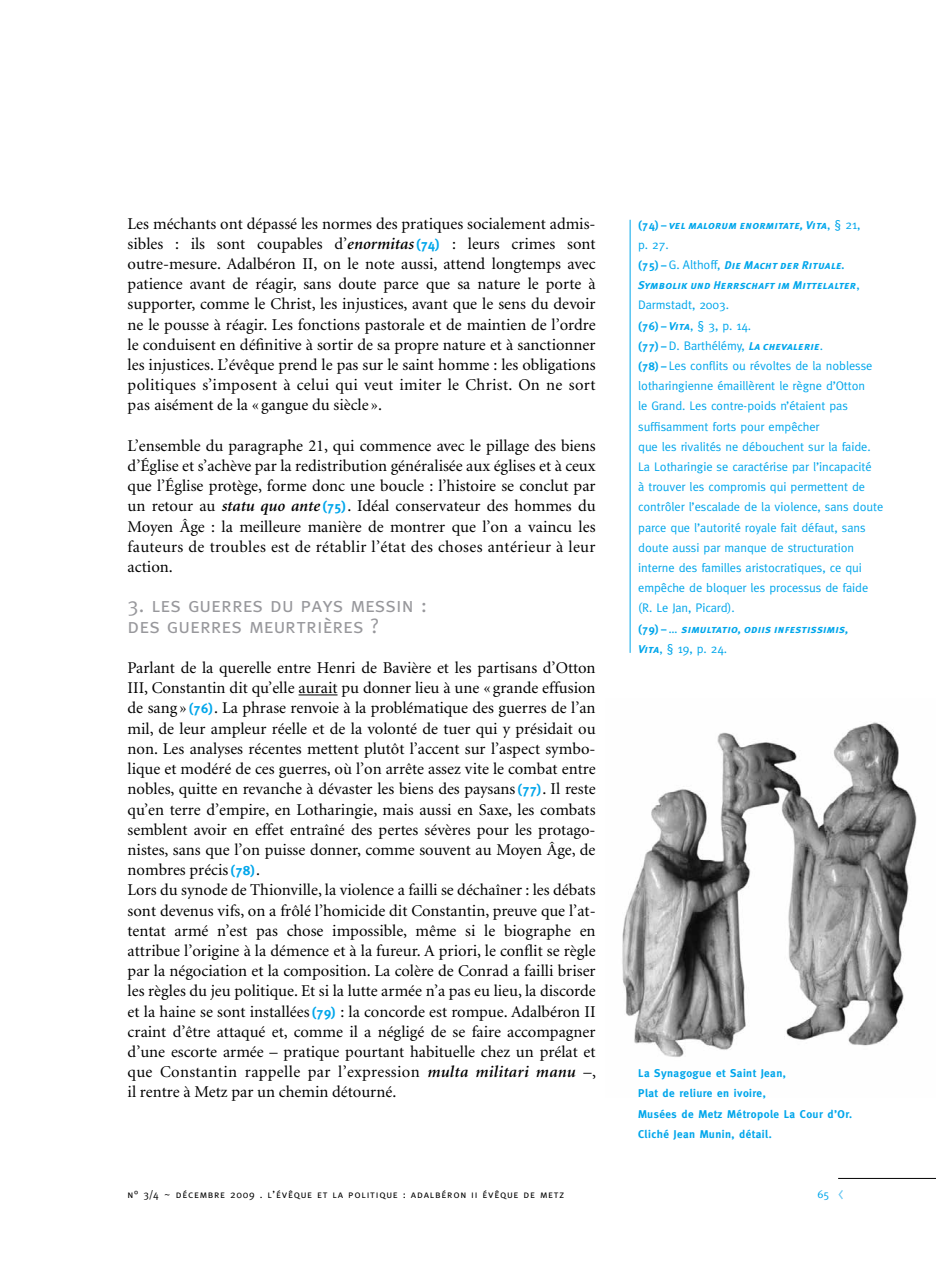
<style>
.page{position:relative;width:936px;height:1276px;background:#fff}
.page>*{position:absolute;margin:0;border:0;box-sizing:border-box;transform-origin:0 0}
.t1{font:21px/20.2px "Meta Caps";color:#98989c}
.t2{font:16.5px/20.2px "Minion";color:#000;text-align:justify}
.t3{font:12.45px/20.2px "Meta";letter-spacing:-.005em;color:#00a6eb}
.t4{font:italic 11.25px/20.2px "Meta Plus Bold Caps";letter-spacing:.02em;color:#00a6eb}
.t5{font:700 11.25px/20.2px "Meta";letter-spacing:.04em;color:#00a6eb}
.t6{font:11.25px "Meta";color:#00a6eb}
.t7{font:10.5px "Meta Caps";letter-spacing:.07em;color:#000}
.s1{font-weight:600;font-style:italic}
.s2{font-family:"Meta";font-weight:700;font-size:13.5px;color:#00a6eb}
.s3{font-family:"Meta"}
.s4{font-family:"Meta";font-weight:700;font-style:normal}
.s5{font-family:"Meta";font-style:normal;font-size:12.45px}
.s6{font-weight:700;font-size:11.25px}
.s7{font-family:"Meta Plus Bold Caps";font-style:italic;font-size:11.25px}
</style>
<div class="page">
<img style="left:622px;top:722px;width:295px;height:335px">
<hr style="left:838px;top:1178px;width:97px;height:1px;background:#000">
<svg style="left:838px;top:1190px;width:5px;height:9px"></svg>
<hr style="left:298px;top:694px;width:39px;height:1px;background:#000">
<hr style="left:629px;top:220px;width:1px;height:433px;background:#00a6eb">
<p class="t2" style="left:128px;top:214px;width:469px">Les méchants ont dépassé les normes des pratiques socialement admis&shy;sibles : ils sont coupables d’<span class="s1">enormitas</span> <span class="s2">(74)</span> : leurs crimes sont outre-mesure. Adalbéron II, on le note aussi, attend longtemps avec patience avant de réagir, sans doute parce que sa nature le porte à supporter, comme le Christ, les injustices, avant que le sens du devoir ne le pousse à réagir. Les fonctions pastorale et de maintien de l’ordre le conduisent en définitive à sortir de sa propre nature et à sanctionner les injustices. L’évêque prend le pas sur le saint homme : les obligations politiques s’imposent à celui qui veut imiter le Christ. On ne sort pas aisément de la « gangue du siècle ».</p>
<p class="t2" style="left:128px;top:436px;width:469px">L’ensemble du paragraphe 21, qui commence avec le pillage des biens d’Église et s’achève par la redistribution généralisée aux églises et à ceux que l’Église protège, forme donc une boucle : l’histoire se conclut par un retour au <span class="s1">statu quo ante</span> <span class="s2">(75)</span>. Idéal conservateur des hommes du Moyen Âge : la meilleure manière de montrer que l’on a vaincu les fauteurs de troubles est de rétablir l’état des choses antérieur à leur action.</p>
<p class="t1" style="left:128px;top:595px;width:301px"><span class="s3">3</span>. les guerres du pays messin : des guerres meurtrières ?</p>
<p class="t2" style="left:128px;top:658px;width:470px;text-align:left">Parlant de la querelle entre Henri de Bavière et les partisans d’Otton III, Constantin dit qu’elle aurait pu donner lieu à une « grande effusion de sang » <span class="s2">(76)</span>. La phrase renvoie à la problématique des guerres de l’an mil, de leur ampleur réelle et de la volonté de tuer qui y présidait ou non. Les analyses récentes mettent plutôt l’accent sur l’aspect symbo&shy;lique et modéré de ces guerres, où l’on arrête assez vite le combat entre nobles, quitte en revanche à dévaster les biens des paysans <span class="s2">(77)</span>. Il reste qu’en terre d’empire, en Lotharingie, mais aussi en Saxe, les combats semblent avoir en effet entraîné des pertes sévères pour les protago&shy;nistes, sans que l’on puisse donner, comme souvent au Moyen Âge, de nombres précis <span class="s2">(78)</span>.<br>Lors du synode de Thionville, la violence a failli se déchaîner : les débats sont devenus vifs, on a frôlé l’homicide dit Constantin, preuve que l’at&shy;tentat armé n’est pas chose impossible, même si le biographe en attribue l’origine à la démence et à la fureur. A priori, le conflit se règle par la négociation et la composition. La colère de Conrad a failli briser les règles du jeu politique. Et si la lutte armée n’a pas eu lieu, la discorde et la haine se sont installées <span class="s2">(79)</span> : la concorde est rompue. Adalbéron II craint d’être attaqué et, comme il a négligé de se faire accompagner d’une escorte armée – pratique pourtant habituelle chez un prélat et que Constantin rappelle par l’expression <span class="s1">multa militari manu</span> –, il rentre à Metz par un chemin détourné.</p>
<p class="t4" style="left:638px;top:214px;width:224px"><span class="s4">(74) –</span> vel malorum enormitate, Vita<span class="s5">, § 21,</span></p>
<p class="t3" style="left:638px;top:234px;width:32px">p. 27.</p>
<p class="t4" style="left:638px;top:255px;width:223px"><span class="s4">(75) –</span> <span class="s5">G. Althoff,</span> Die Macht der Rituale.<br>Symbolik und Herrschaft im Mittelalter<span class="s5">,</span></p>
<p class="t3" style="left:638px;top:295px;width:246px">Darmstadt, 2003.<br><span class="s6">(76) –</span> <span class="s7">Vita</span>, § 3, p. 14.<br><span class="s6">(77) –</span> D. Barthélémy, <span class="s7">La chevalerie</span>.<br><span class="s6">(78) –</span> Les conflits ou révoltes de la noblesse lotharingienne émaillèrent le règne d’Otton<br>le Grand. Les contre-poids n’étaient pas suffisamment forts pour empêcher<br>que les rivalités ne débouchent sur la faide.<br>La Lotharingie se caractérise par l’incapacité<br>à trouver les compromis qui permettent de contrôler l’escalade de la violence, sans doute parce que l’autorité royale fait défaut, sans doute aussi par manque de structuration interne des familles aristocratiques, ce qui empêche de bloquer les processus de faide (R. Le Jan, Picard).</p>
<p class="t4" style="left:638px;top:618px;width:212px"><span class="s4">(79) –</span> <span class="s5">…</span> simultatio, odiis infestissimis,</p>
<p class="t3" style="left:638px;top:638px;width:91px"><span class="s7">Vita</span>, § 19, p. 24.</p>
<p class="t5" style="left:638px;top:1063px;width:215px">La Synagogue et Saint Jean,<br>Plat de reliure en ivoire,<br>Musées de Metz Métropole La Cour d’Or.<br>Cliché Jean Munin, détail.</p>
<p class="t7" style="left:128px;top:1188px;width:438px">n° <span class="s3">3/4</span> ~ décembre <span class="s3">2009</span> . l’évêque et la politique : adalbéron ii évêque de metz</p>
<p class="t6" style="left:817px;top:1188px;width:14px">65</p>
</div>
